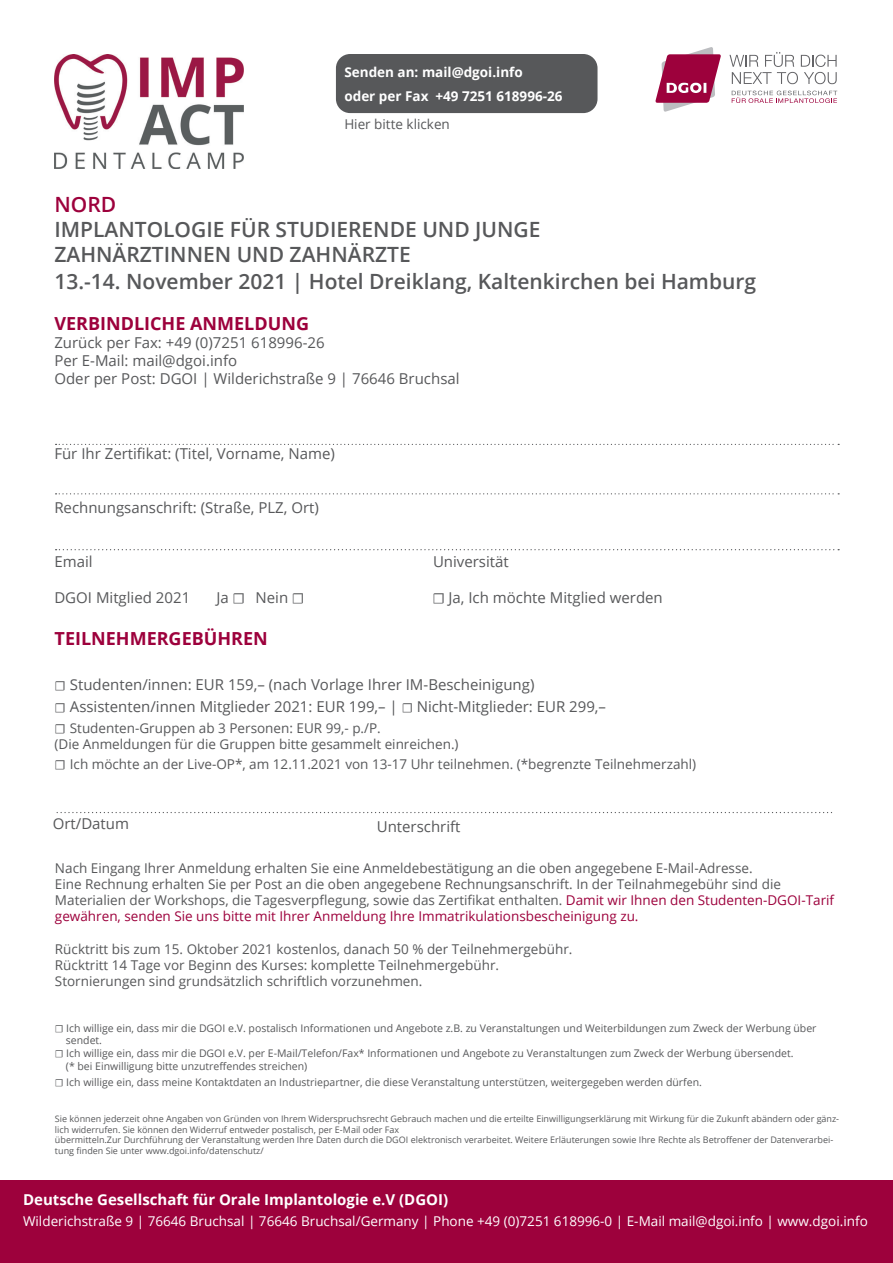
<style>
.page{position:relative;width:893px;height:1263px;background:#fff}
.page>*{position:absolute;margin:0;border:0;box-sizing:border-box;transform-origin:0 0}
.t1{font:600 21px "Open Sans";color:#57585a}
.t2{font:600 21px "Open Sans";color:#9d013c}
.t3{font:700 18px "Open Sans";color:#9d013c}
.t4{font:15px/18px "Open Sans";color:#57585a}
.t5{font:700 15px "Open Sans";color:#fff}
.t6{font:13.5px/16.2px "Open Sans";color:#57585a}
.t7{font:13.5px/16.2px "Open Sans";color:#9d013c}
.t8{font:13.5px "Open Sans";color:#fff}
.t9{font:700 13.5px "Open Sans";color:#fff}
.t10{font:10.5px/12.6px "Open Sans";color:#57585a}
.t11{font:9px/10.8px "Open Sans";color:#57585a}
.s1{font-family:"Minion Pro"}
.s2{font-family:"Minion Pro";font-size:13.5px}
.s3{color:#57585a}
</style>
<div class="page">
<svg style="left:56px;top:444px;width:783px;height:1px"></svg>
<svg style="left:56px;top:493px;width:783px;height:1px"></svg>
<svg style="left:56px;top:549px;width:783px;height:1px"></svg>
<div style="left:0;top:1181px;width:893px;height:82px;background:#9d013c"></div>
<div style="left:336px;top:54px;width:261px;height:59px;background:#57585a;border-radius:14px"></div>
<svg style="left:57px;top:812px;width:776px;height:1px"></svg>
<svg style="left:655px;top:47px;width:66px;height:65px"></svg>
<svg style="left:729px;top:52px;width:108px;height:32px"></svg>
<svg style="left:732px;top:91px;width:105px;height:12px"></svg>
<img style="left:55px;top:54px;width:189px;height:115px">
<p class="t9" style="left:344px;top:62px;width:180px">Senden an: mail@dgoi.info</p>
<p class="t9" style="left:344px;top:86px;width:220px">oder per Fax +49 7251 618996-26</p>
<p class="t6" style="left:344px;top:116px;width:107px">Hier bitte klicken</p>
<p class="t2" style="left:54px;top:190px;width:63px">NORD</p>
<p class="t1" style="left:54px;top:215px;width:488px">IMPLANTOLOGIE FÜR STUDIERENDE UND JUNGE</p>
<p class="t1" style="left:54px;top:240px;width:358px">ZAHNÄRZTINNEN UND ZAHNÄRZTE</p>
<p class="t1" style="left:54px;top:267px;width:703px">13.-14. November 2021 | Hotel Dreiklang, Kaltenkirchen bei Hamburg</p>
<p class="t3" style="left:54px;top:310px;width:256px">VERBINDLICHE ANMELDUNG</p>
<p class="t4" style="left:54px;top:333px;width:407px">Zurück per Fax: +49 (0)7251 618996-26<br>Per E-Mail: mail@dgoi.info<br>Oder per Post: DGOI | Wilderichstraße 9 | 76646 Bruchsal</p>
<p class="t4" style="left:54px;top:444px;width:282px">Für Ihr Zertifikat: (Titel, Vorname, Name)</p>
<p class="t4" style="left:54px;top:498px;width:266px">Rechnungsanschrift: (Straße, PLZ, Ort)</p>
<p class="t4" style="left:54px;top:552px;width:40px">Email</p>
<p class="t4" style="left:433px;top:552px;width:77px">Universität</p>
<p class="t4" style="left:54px;top:588px;width:137px">DGOI Mitglied 2021</p>
<p class="t4" style="left:216px;top:588px;width:89px">Ja <span class="s1">☐</span> Nein <span class="s1">☐</span></p>
<p class="t4" style="left:432px;top:588px;width:232px"><span class="s1">☐</span> Ja, Ich möchte Mitglied werden</p>
<p class="t3" style="left:55px;top:626px;width:215px">TEILNEHMERGEBÜHREN</p>
<p class="t4" style="left:55px;top:673px;width:553px;line-height:22.2px"><span class="s2">☐</span> Studenten/innen: EUR 159,– (nach Vorlage Ihrer IM-Bescheinigung)<br><span class="s2">☐</span> Assistenten/innen Mitglieder 2021: EUR 199,– | <span class="s2">☐</span> Nicht-Mitglieder: EUR 299,–</p>
<p class="t6" style="left:55px;top:719px;width:406px"><span class="s1">☐</span> Studenten-Gruppen ab 3 Personen: EUR 99,- p./P.<br>(Die Anmeldungen für die Gruppen bitte gesammelt einreichen.)</p>
<p class="t6" style="left:55px;top:755px;width:643px"><span class="s1">☐</span> Ich möchte an der Live-OP*, am 12.11.2021 von 13-17 Uhr teilnehmen. (*begrenzte Teilnehmerzahl)</p>
<p class="t4" style="left:53px;top:814px;width:78px">Ort/Datum</p>
<p class="t4" style="left:377px;top:817px;width:85px">Unterschrift</p>
<p class="t6" style="left:55px;top:859px;width:699px">Nach Eingang Ihrer Anmeldung erhalten Sie eine Anmeldebestätigung an die oben angegebene E-Mail-Adresse.</p>
<p class="t6" style="left:55px;top:875px;width:727px">Eine Rechnung erhalten Sie per Post an die oben angegebene Rechnungsanschrift. In der Teilnahmegebühr sind die</p>
<p class="t7" style="left:55px;top:891px;width:781px"><span class="s3">Materialien der Workshops, die Tagesverpflegung, sowie das Zertifikat enthalten.</span> Damit wir Ihnen den Studenten-DGOI-Tarif gewähren, senden Sie uns bitte mit Ihrer Anmeldung Ihre Immatrikulationsbescheinigung zu.</p>
<p class="t6" style="left:55px;top:940px;width:519px">Rücktritt bis zum 15. Oktober 2021 kostenlos, danach 50 % der Teilnehmergebühr.</p>
<p class="t6" style="left:55px;top:956px;width:446px">Rücktritt 14 Tage vor Beginn des Kurses: komplette Teilnehmergebühr.</p>
<p class="t6" style="left:55px;top:972px;width:369px">Stornierungen sind grundsätzlich schriftlich vorzunehmen.</p>
<p class="t10" style="left:66px;top:1021px;width:752px;text-indent:-11px"><span class="s1">☐</span> Ich willige ein, dass mir die DGOI e.V. postalisch Informationen und Angebote z.B. zu Veranstaltungen und Weiterbildungen zum Zweck der Werbung über sendet.</p>
<p class="t10" style="left:55px;top:1047px;width:740px"><span class="s1">☐</span> Ich willige ein, dass mir die DGOI e.V. per E-Mail/Telefon/Fax* Informationen und Angebote zu Veranstaltungen zum Zweck der Werbung übersendet.</p>
<p class="t10" style="left:66px;top:1059px;width:243px">(* bei Einwilligung bitte unzutreffendes streichen)</p>
<p class="t10" style="left:55px;top:1075px;width:648px"><span class="s1">☐</span> Ich willige ein, dass meine Kontaktdaten an Industriepartner, die diese Veranstaltung unterstützen, weitergegeben werden dürfen.</p>
<p class="t11" style="left:55px;top:1113px;width:786px">Sie können jederzeit ohne Angaben von Gründen von Ihrem Widerspruchsrecht Gebrauch machen und die erteilte Einwilligungserklärung mit Wirkung für die Zukunft abändern oder gänz&shy;lich widerrufen. Sie können den Widerruf entweder postalisch, per E-Mail oder Fax<br>übermitteln.Zur Durchführung der Veranstaltung werden Ihre Daten durch die DGOI elektronisch verarbeitet. Weitere Erläuterungen sowie Ihre Rechte als Betroffener der Datenverarbei&shy;tung finden Sie unter www.dgoi.info/datenschutz/</p>
<p class="t5" style="left:23px;top:1188px;width:427px">Deutsche Gesellschaft für Orale Implantologie e.V (DGOI)</p>
<p class="t8" style="left:23px;top:1211px;width:846px">Wilderichstraße 9 | 76646 Bruchsal | 76646 Bruchsal/Germany | Phone +49 (0)7251 618996-0 | E-Mail mail@dgoi.info | www.dgoi.info</p>
</div>
